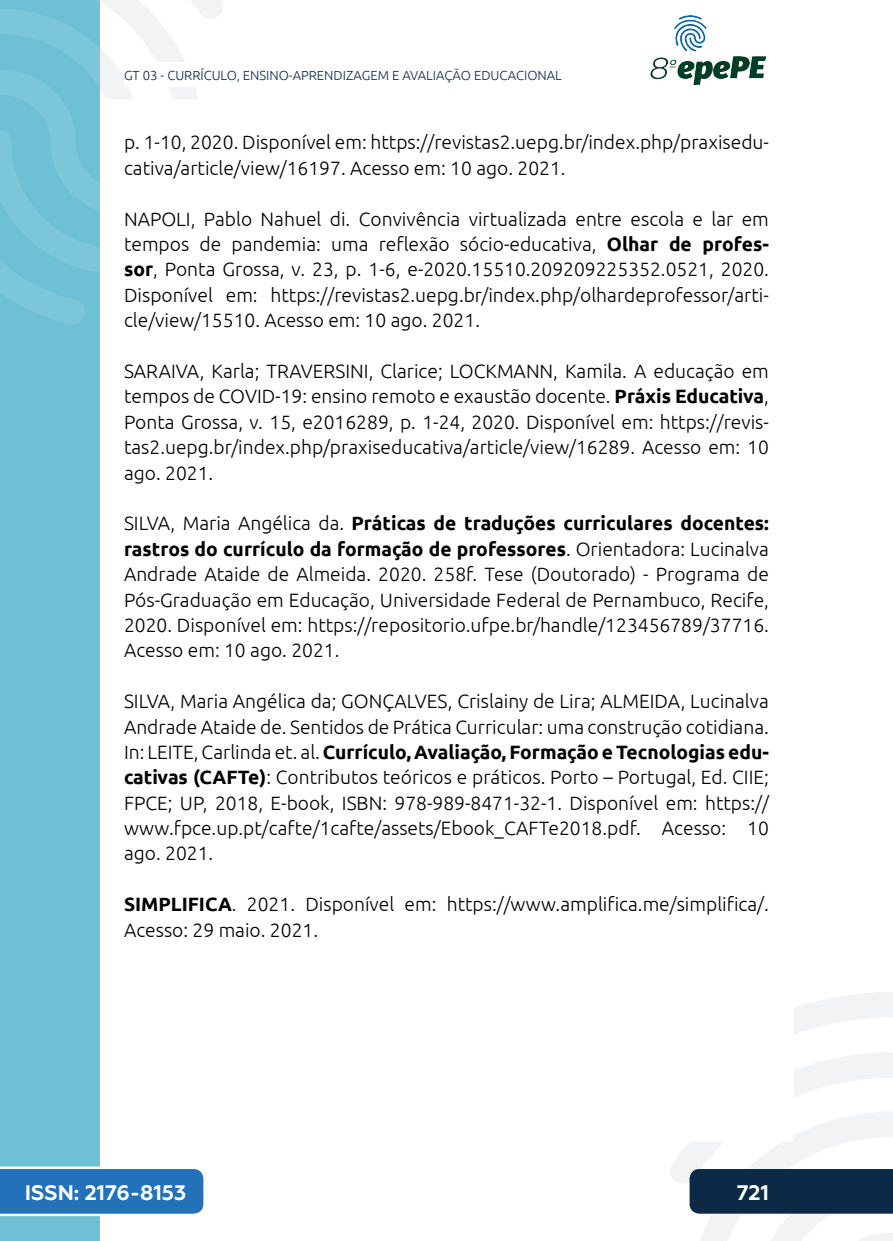
<style>
.page{position:relative;width:893px;height:1241px;background:#fff}
.page>*{position:absolute;margin:0;border:0;box-sizing:border-box;transform-origin:0 0}
.t1{font:700 21px "Geometria";color:#fff}
._11_REFERENCIAS{font:300 19.25px/25.4px "Ubuntu";color:#000;text-align:justify}
.t2{font:300 13.12px "Ubuntu";color:#0c2a46}
.s1{font-weight:700}
</style>
<div class="page">
<svg style="left:670px;top:992px;width:223px;height:248px"></svg>
<svg style="left:99px;top:0;width:124px;height:324px"></svg>
<img style="left:650px;top:15px;width:117px;height:71px">
<div style="left:0;top:0;width:99px;height:1240px;background:#6ec0d5"></div>
<svg style="left:0;top:0;width:99px;height:325px"></svg>
<svg style="left:0;top:1166px;width:203px;height:49px;background:#367dbf"></svg>
<div style="left:690px;top:1168px;width:203px;height:45px;background:#0c2a46"></div>
<div style="left:124px;top:62px;width:516px;height:25px;background:#fff"></div>
<p class="t2" style="left:124px;top:67px;width:439px">GT 03 - CURRÍCULO, ENSINO-APRENDIZAGEM E AVALIAÇÃO EDUCACIONAL</p>
<p class="_11_REFERENCIAS" style="left:124px;top:129px;width:646px">p. 1-10, 2020. Disponível em: https://revistas2.uepg.br/index.php/praxisedu&shy;cativa/article/view/16197. Acesso em: 10 ago. 2021.</p>
<p class="_11_REFERENCIAS" style="left:124px;top:205px;width:646px">NAPOLI, Pablo Nahuel di. Convivência virtualizada entre escola e lar em tempos de pandemia: uma reflexão sócio-educativa, <span class="s1">Olhar de profes&shy;sor</span>, Ponta Grossa, v. 23, p. 1-6, e-2020.15510.209209225352.0521, 2020.<br>Disponível em: https://revistas2.uepg.br/index.php/olhardeprofessor/arti&shy;cle/view/15510. Acesso em: 10 ago. 2021.</p>
<p class="_11_REFERENCIAS" style="left:124px;top:358px;width:646px">SARAIVA, Karla; TRAVERSINI, Clarice; LOCKMANN, Kamila. A educação em tempos de COVID-19: ensino remoto e exaustão docente. <span class="s1">Práxis Educativa</span>, Ponta Grossa, v. 15, e2016289, p. 1-24, 2020. Disponível em: https://revis&shy;tas2.uepg.br/index.php/praxiseducativa/article/view/16289. Acesso em: 10 ago. 2021.</p>
<p class="_11_REFERENCIAS" style="left:124px;top:510px;width:646px">SILVA, Maria Angélica da. <span class="s1">Práticas de traduções curriculares docentes: rastros do currículo da formação de professores</span>. Orientadora: Lucinalva Andrade Ataide de Almeida. 2020. 258f. Tese (Doutorado) - Programa de Pós-Graduação em Educação, Universidade Federal de Pernambuco, Recife, 2020. Disponível em: https://repositorio.ufpe.br/handle/123456789/37716.<br>Acesso em: 10 ago. 2021.</p>
<p class="_11_REFERENCIAS" style="left:124px;top:688px;width:646px">SILVA, Maria Angélica da; GONÇALVES, Crislainy de Lira; ALMEIDA, Lucinalva Andrade Ataide de. Sentidos de Prática Curricular: uma construção cotidiana.<br>In: LEITE, Carlinda et. al. <span class="s1">Currículo, Avaliação, Formação e Tecnologias edu&shy;cativas (CAFTe)</span>: Contributos teóricos e práticos. Porto – Portugal, Ed. CIIE; FPCE; UP, 2018, E-book, ISBN: 978-989-8471-32-1. Disponível em: https:// www.fpce.up.pt/cafte/1cafte/assets/Ebook_CAFTe2018.pdf. Acesso: 10 ago. 2021.</p>
<p class="_11_REFERENCIAS" style="left:124px;top:891px;width:646px"><span class="s1">SIMPLIFICA</span>. 2021. Disponível em: https://www.amplifica.me/simplifica/.<br>Acesso: 29 maio. 2021.</p>
<p class="t1" style="left:25px;top:1179px;width:163px">ISSN: 2176-8153</p>
<p class="t1" style="left:737px;top:1179px;width:34px">721</p>
</div>
